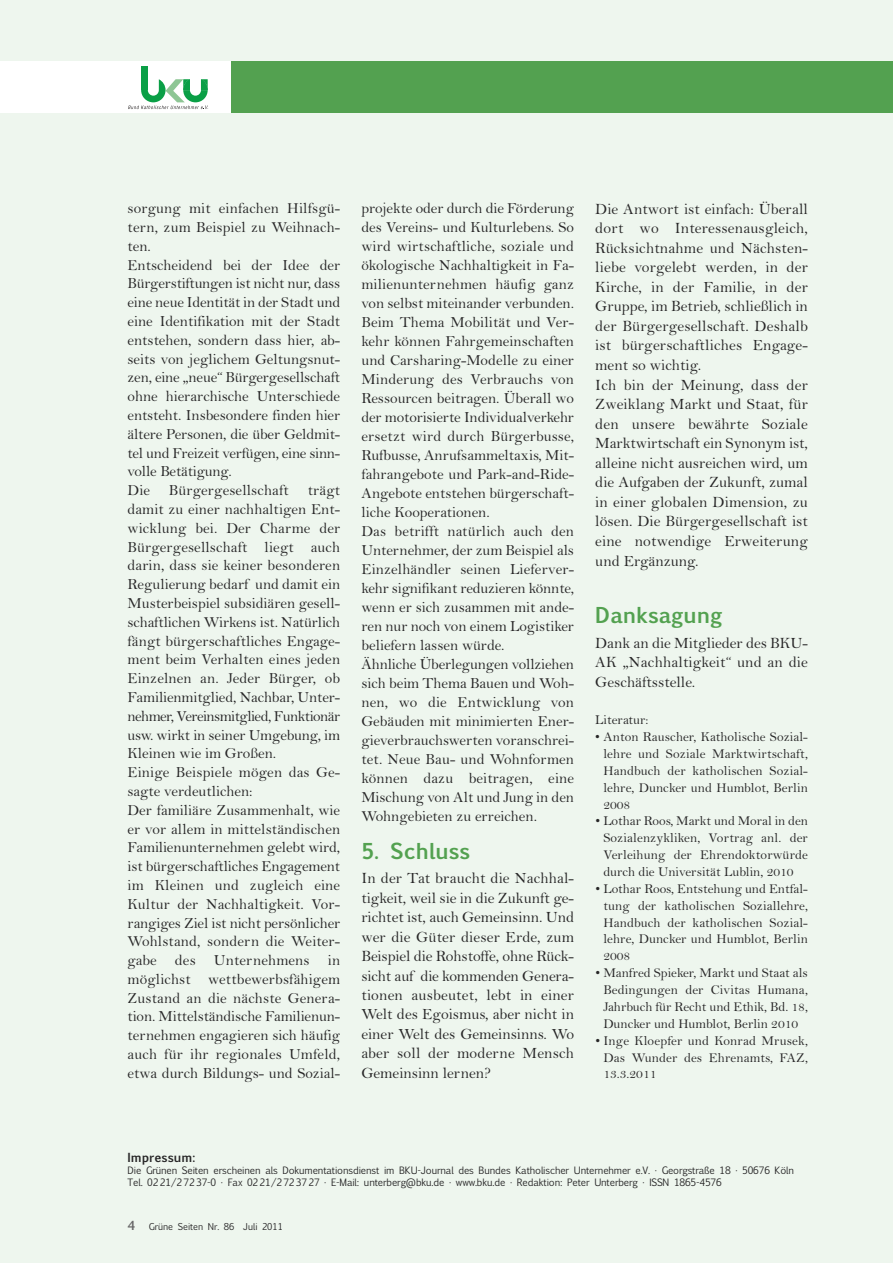
<style>
.page{position:relative;width:893px;height:1263px;background:#eef6ee}
.page>*{position:absolute;margin:0;border:0;box-sizing:border-box;transform-origin:0 0}
.t1{font:700 21px "Euphemia UCAS";color:#53a150}
.t2{font:15.75px/19.5px "Bell";letter-spacing:.01em;color:#272627;text-align:justify}
.t3{font:15.3px/18.8px "Bell";color:#272627}
.t4{font:13.5px/16.8px "Bell";letter-spacing:.005em;color:#272627;text-align:justify}
.t5{font:700 12px "Euphemia UCAS";color:#272627}
.t6{font:9.75px/11.7px "Euphemia UCAS";letter-spacing:-.015em;color:#272627}
.t7{font:9px "Euphemia UCAS";color:#272627}
.t8{font:italic condensed 4.65px "Helvetica";color:#231f20}
.s1{font-weight:700;font-size:12px;color:#686768}
</style>
<div class="page">
<div style="left:230px;top:62px;width:663px;height:51px;background:#53a150"></div>
<div style="left:0;top:62px;width:230px;height:51px;background:#fff"></div>
<div style="left:141px;top:66px;width:7px;height:24px;background:#0a9f46"></div>
<svg style="left:128px;top:79px;width:80px;height:31px"></svg>
<p class="t8" style="left:207px;top:105px;width:3px">.</p>
<p class="t3" style="left:128px;top:199px;width:214px">sorgung mit einfachen Hilfsgü&shy;tern, zum Beispiel zu Weihnach&shy;ten.<br>Entscheidend bei der Idee der<br>Bürgerstiftungen ist nicht nur, dass eine neue Identität in der Stadt und eine Identifikation mit der Stadt entstehen, sondern dass hier, ab&shy;seits von jeglichem Geltungsnut&shy;zen, eine „neue“ Bürgergesellschaft ohne hierarchische Unterschiede entsteht. Insbesondere finden hier ältere Personen, die über Geldmit&shy;tel und Freizeit verfügen, eine sinn&shy;volle Betätigung.<br>Die Bürgergesellschaft trägt damit zu einer nachhaltigen Ent&shy;wicklung bei. Der Charme der<br>Bürgergesellschaft liegt auch darin, dass sie keiner besonderen<br>Regulierung bedarf und damit ein<br>Musterbeispiel subsidiären gesell&shy;schaftlichen Wirkens ist. Natürlich fängt bürgerschaftliches Engage&shy;ment beim Verhalten eines jeden<br>Einzelnen an. Jeder Bürger, ob<br>Familienmitglied, Nachbar, Unter&shy;nehmer, Vereinsmitglied, Funktionär usw. wirkt in seiner Umgebung, im<br>Kleinen wie im Großen.<br>Einige Beispiele mögen das Ge&shy;sagte verdeutlichen:<br>Der familiäre Zusammenhalt, wie er vor allem in mittelständischen<br>Familienunternehmen gelebt wird, ist bürgerschaftliches Engagement im Kleinen und zugleich eine<br>Kultur der Nachhaltigkeit. Vor&shy;rangiges Ziel ist nicht persönlicher<br>Wohlstand, sondern die Weiter&shy;gabe des Unternehmens in möglichst wettbewerbsfähigem<br>Zustand an die nächste Genera&shy;tion. Mittelständische Familienun&shy;ternehmen engagieren sich häufig auch für ihr regionales Umfeld, etwa durch Bildungs- und Sozial-</p>
<p class="t3" style="left:361px;top:198px;width:214px">projekte oder durch die Förderung des Vereins- und Kulturlebens. So wird wirtschaftliche, soziale und ökologische Nachhaltigkeit in Fa&shy;milienunternehmen häufig ganz von selbst miteinander verbunden.<br>Beim Thema Mobilität und Ver&shy;kehr können Fahrgemeinschaften und Carsharing-Modelle zu einer<br>Minderung des Verbrauchs von<br>Ressourcen beitragen. Überall wo der motorisierte Individualverkehr ersetzt wird durch Bürgerbusse,<br>Rufbusse, Anrufsammeltaxis, Mit&shy;fahrangebote und Park-and-Ride-<br>Angebote entstehen bürgerschaft&shy;liche Kooperationen.<br>Das betrifft natürlich auch den<br>Unternehmer, der zum Beispiel als<br>Einzelhändler seinen Lieferver&shy;kehr signifikant reduzieren könnte, wenn er sich zusammen mit ande&shy;ren nur noch von einem Logistiker beliefern lassen würde.<br>Ähnliche Überlegungen vollziehen sich beim Thema Bauen und Woh&shy;nen, wo die Entwicklung von<br>Gebäuden mit minimierten Ener&shy;gieverbrauchswerten voranschrei&shy;tet. Neue Bau- und Wohnformen können dazu beitragen, eine<br>Mischung von Alt und Jung in den<br>Wohngebieten zu erreichen.</p>
<h1 class="t1" style="left:361px;top:839px;width:110px">5. Schluss</h1>
<p class="t2" style="left:361px;top:868px;width:214px">In der Tat braucht die Nachhal&shy;tigkeit, weil sie in die Zukunft ge&shy;richtet ist, auch Gemeinsinn. Und wer die Güter dieser Erde, zum Beispiel die Rohstoffe, ohne Rück&shy;sicht auf die kommenden Genera&shy;tionen ausbeutet, lebt in einer Welt des Egoismus, aber nicht in einer Welt des Gemeinsinns. Wo aber soll der moderne Mensch Gemeinsinn lernen?</p>
<p class="t2" style="left:595px;top:198px;width:214px;text-align:left">Die Antwort ist einfach: Überall dort wo Interessenausgleich,<br>Rücksichtnahme und Nächsten&shy;liebe vorgelebt werden, in der<br>Kirche, in der Familie, in der<br>Gruppe, im Betrieb, schließlich in der Bürgergesellschaft. Deshalb ist bürgerschaftliches Engage&shy;ment so wichtig.<br>Ich bin der Meinung, dass der<br>Zweiklang Markt und Staat, für den unsere bewährte Soziale<br>Marktwirtschaft ein Synonym ist, alleine nicht ausreichen wird, um die Aufgaben der Zukunft, zumal in einer globalen Dimension, zu lösen. Die Bürgergesellschaft ist eine notwendige Erweiterung und Ergänzung.</p>
<h1 class="t1" style="left:595px;top:603px;width:129px">Danksagung</h1>
<p class="t2" style="left:595px;top:632px;width:214px">Dank an die Mitglieder des BKU-AK „Nachhaltigkeit“ und an die Geschäftsstelle.</p>
<p class="t4" style="left:595px;top:711px;width:55px">Literatur:</p>
<p class="t4" style="left:603px;top:728px;width:206px;text-indent:-8px">• Anton Rauscher, Katholische Sozial&shy;lehre und Soziale Marktwirtschaft, Handbuch der katholischen Sozial&shy;lehre, Duncker und Humblot, Berlin 2008</p>
<p class="t4" style="left:595px;top:812px;width:214px;text-align:center">• Lothar Roos, Markt und Moral in den Sozialenzykliken, Vortrag anl. der Verleihung der Ehrendoktorwürde durch die Universität Lublin, 2010</p>
<p class="t4" style="left:603px;top:880px;width:206px;text-indent:-8px">• Lothar Roos, Entstehung und Entfal&shy;tung der katholischen Soziallehre, Handbuch der katholischen Sozial&shy;lehre, Duncker und Humblot, Berlin 2008</p>
<p class="t4" style="left:595px;top:964px;width:214px;text-align:center">• Manfred Spieker, Markt und Staat als Bedingungen der Civitas Humana, Jahrbuch für Recht und Ethik, Bd. 18, Duncker und Humblot, Berlin 2010</p>
<p class="t4" style="left:603px;top:1031px;width:206px;text-indent:-8px">• Inge Kloepfer und Konrad Mrusek, Das Wunder des Ehrenamts, FAZ, 13.3.2011</p>
<p class="t5" style="left:128px;top:1150px;width:69px">Impressum:</p>
<p class="t6" style="left:128px;top:1165px;width:668px">Die Grünen Seiten erscheinen als Dokumentationsdienst im BKU-Journal des Bundes Katholischer Unternehmer e.V. · Georgstraße 18 · 50676 Köln<br>Tel. 0221/2 7237-0 · Fax 0221/2 72 3727 · E-Mail: unterberg@bku.de · www.bku.de · Redaktion: Peter Unterberg · ISSN 1865-4576</p>
<p class="t7" style="left:128px;top:1221px;width:157px"><span class="s1">4</span> Grüne Seiten Nr. 86 Juli 2011</p>
</div>
